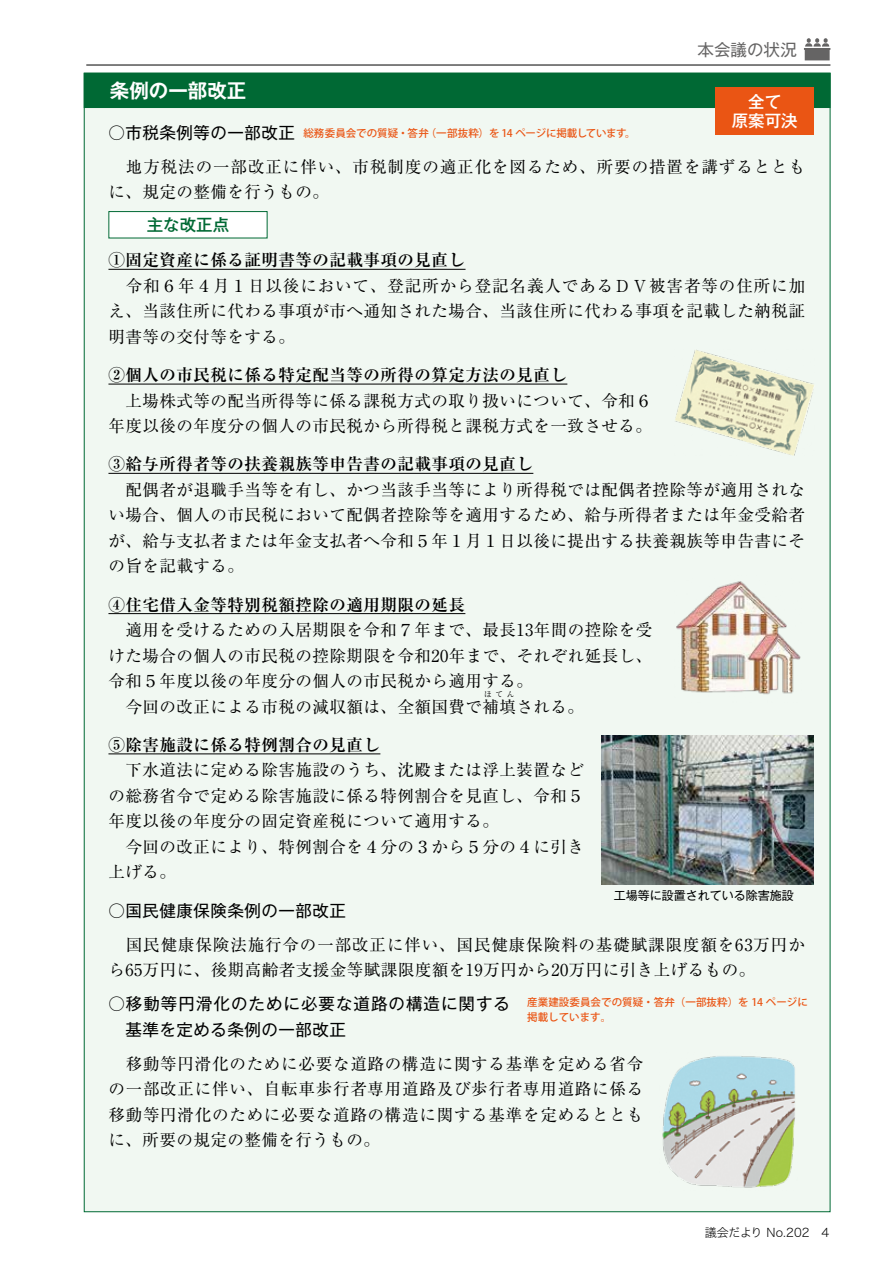
<style>
.page{position:relative;width:893px;height:1263px;background:#fff}
.page>*{position:absolute;margin:0;border:0;box-sizing:border-box;transform-origin:0 0}
.t1{font:700 19.5px "Gothic MB101 Pro De";color:#fff}
.t2{font:16.5px/25.5px "Ryumin Pro";letter-spacing:.03em;color:#000}
.t3{font:700 16.5px "Ryumin Pro";letter-spacing:.03em;color:#000}
.t4{font:16.5px/25.5px "Ryumin Pro";letter-spacing:.055em;color:#000}
.t5{font:16.5px/25.5px "Gothic MB101 Pro";letter-spacing:.06em;color:#000}
.t6{font:16.5px "Gothic MB101 Pro";letter-spacing:.03em;color:#000}
.t7{font:500 16.5px "Gothic MB101 Pro";color:#fff}
.t8{font:16.5px "Gothic MB101 Pro";color:#656464}
.t9{font:500 16.5px "Gothic MB101 Pro";color:#006934}
.t10{font:12px "Gothic MB101 Pro";color:#000}
.t11{font:12px "Hira Kaku Std W2";color:#000}
.t12{font:500 10.5px/15px "Koz Go Pro";letter-spacing:.005em;color:#ea5514}
.t13{font:500 10.5px "Koz Go Pro";letter-spacing:-.025em;color:#ea5514}
.t14{font:7.5px "Ryumin Pro";color:#000}
</style>
<div class="page">
<div style="left:84px;top:73px;width:746px;height:1139px;background:#f1f8f2"></div>
<div style="left:84px;top:73px;width:746px;height:35px;background:#006934"></div>
<div style="left:715px;top:88px;width:99px;height:47px;background:#ea5514"></div>
<img style="left:675px;top:350px;width:139px;height:105px">
<img style="left:676px;top:581px;width:125px;height:114px">
<img style="left:662px;top:1056px;width:133px;height:132px">
<img style="left:601px;top:736px;width:213px;height:148px">
<hr style="left:86px;top:65px;width:744px;height:1px;background:#000">
<svg style="left:804px;top:38px;width:26px;height:22px"></svg>
<hr style="left:108px;top:269px;width:358px;height:1px;background:#000">
<hr style="left:108px;top:384px;width:459px;height:1px;background:#000">
<hr style="left:108px;top:473px;width:425px;height:1px;background:#000">
<hr style="left:108px;top:613px;width:357px;height:1px;background:#000">
<hr style="left:108px;top:754px;width:272px;height:1px;background:#000">
<div style="left:109px;top:212px;width:158px;height:26px;background:#fff"></div>
<div style="left:108px;top:211px;width:159px;height:27px;border:1px solid #006934"></div>
<p class="t1" style="left:110px;top:74px;width:138px">条例の一部改正</p>
<p class="t8" style="left:697px;top:36px;width:101px">本会議の状況</p>
<p class="t7" style="left:748px;top:88px;width:34px">全て</p>
<p class="t7" style="left:732px;top:107px;width:67px">原案可決</p>
<p class="t6" style="left:108px;top:119px;width:188px">○市税条例等の一部改正</p>
<p class="t4" style="left:108px;top:153px;width:698px">　地方税法の一部改正に伴い、市税制度の適正化を図るため、所要の措置を講ずるとともに、規定の整備を行うもの。</p>
<p class="t13" style="left:426px;top:126px;width:202px">（一部抜粋）を 14 ページに掲載しています</p>
<p class="t12" style="left:303px;top:126px;width:127px">総務委員会での質疑・答弁</p>
<p class="t12" style="left:625px;top:126px;width:12px">。</p>
<p class="t9" style="left:147px;top:211px;width:84px">主な改正点</p>
<p class="t3" style="left:108px;top:247px;width:358px">①固定資産に係る証明書等の記載事項の見直し</p>
<p class="t2" style="left:108px;top:272px;width:698px;text-align:justify">　令和６年４月１日以後において、登記所から登記名義人であるＤＶ被害者等の住所に加え、当該住所に代わる事項が市へ通知された場合、当該住所に代わる事項を記載した納税証明書等の交付等をする。</p>
<p class="t3" style="left:108px;top:362px;width:460px">②個人の市民税に係る特定配当等の所得の算定方法の見直し</p>
<p class="t2" style="left:108px;top:386px;width:545px">　上場株式等の配当所得等に係る課税方式の取り扱いについて、令和６年度以後の年度分の個人の市民税から所得税と課税方式を一致させる。</p>
<p class="t3" style="left:108px;top:451px;width:426px">③給与所得者等の扶養親族等申告書の記載事項の見直し</p>
<p class="t2" style="left:108px;top:476px;width:698px;text-align:justify">　配偶者が退職手当等を有し、かつ当該手当等により所得税では配偶者控除等が適用されない場合、個人の市民税において配偶者控除等を適用するため、給与所得者または年金受給者が、給与支払者または年金支払者へ令和５年１月１日以後に提出する扶養親族等申告書にその旨を記載する。</p>
<p class="t3" style="left:108px;top:591px;width:358px">④住宅借入金等特別税額控除の適用期限の延長</p>
<p class="t2" style="left:108px;top:616px;width:545px">　適用を受けるための入居期限を令和７年まで、最長13年間の控除を受けた場合の個人の市民税の控除期限を令和20年まで、それぞれ延長し、令和５年度以後の年度分の個人の市民税から適用する。<br>　今回の改正による市税の減収額は、全額国費で補填される。</p>
<p class="t14" style="left:484px;top:688px;width:32px">ほてん</p>
<p class="t3" style="left:108px;top:732px;width:273px">⑤除害施設に係る特例割合の見直し</p>
<p class="t2" style="left:108px;top:756px;width:477px">　下水道法に定める除害施設のうち、沈殿または浮上装置などの総務省令で定める除害施設に係る特例割合を見直し、令和５年度以後の年度分の固定資産税について適用する。<br>　今回の改正により、特例割合を４分の３から５分の４に引き上げる。</p>
<p class="t6" style="left:108px;top:897px;width:239px">○国民健康保険条例の一部改正</p>
<p class="t2" style="left:108px;top:931px;width:698px">　国民健康保険法施行令の一部改正に伴い、国民健康保険料の基礎賦課限度額を63万円から65万円に、後期高齢者支援金等賦課限度額を19万円から20万円に引き上げるもの。</p>
<p class="t5" style="left:125px;top:989px;width:386px;text-indent:-17px">○移動等円滑化のために必要な道路の構造に関する基準を定める条例の一部改正</p>
<p class="t2" style="left:108px;top:1049px;width:536px;text-align:justify">　移動等円滑化のために必要な道路の構造に関する基準を定める省令の一部改正に伴い、自転車歩行者専用道路及び歩行者専用道路に係る移動等円滑化のために必要な道路の構造に関する基準を定めるとともに、所要の規定の整備を行うもの。</p>
<p class="t10" style="left:614px;top:885px;width:182px">工場等に設置されている除害施設</p>
<p class="t12" style="left:527px;top:995px;width:282px">産業建設委員会での質疑・答弁（一部抜粋）を 14 ページに掲載しています。</p>
<p class="t11" style="left:705px;top:1223px;width:106px">議会だより No.202</p>
<p class="t11" style="left:821px;top:1223px;width:9px">4</p>
</div>
